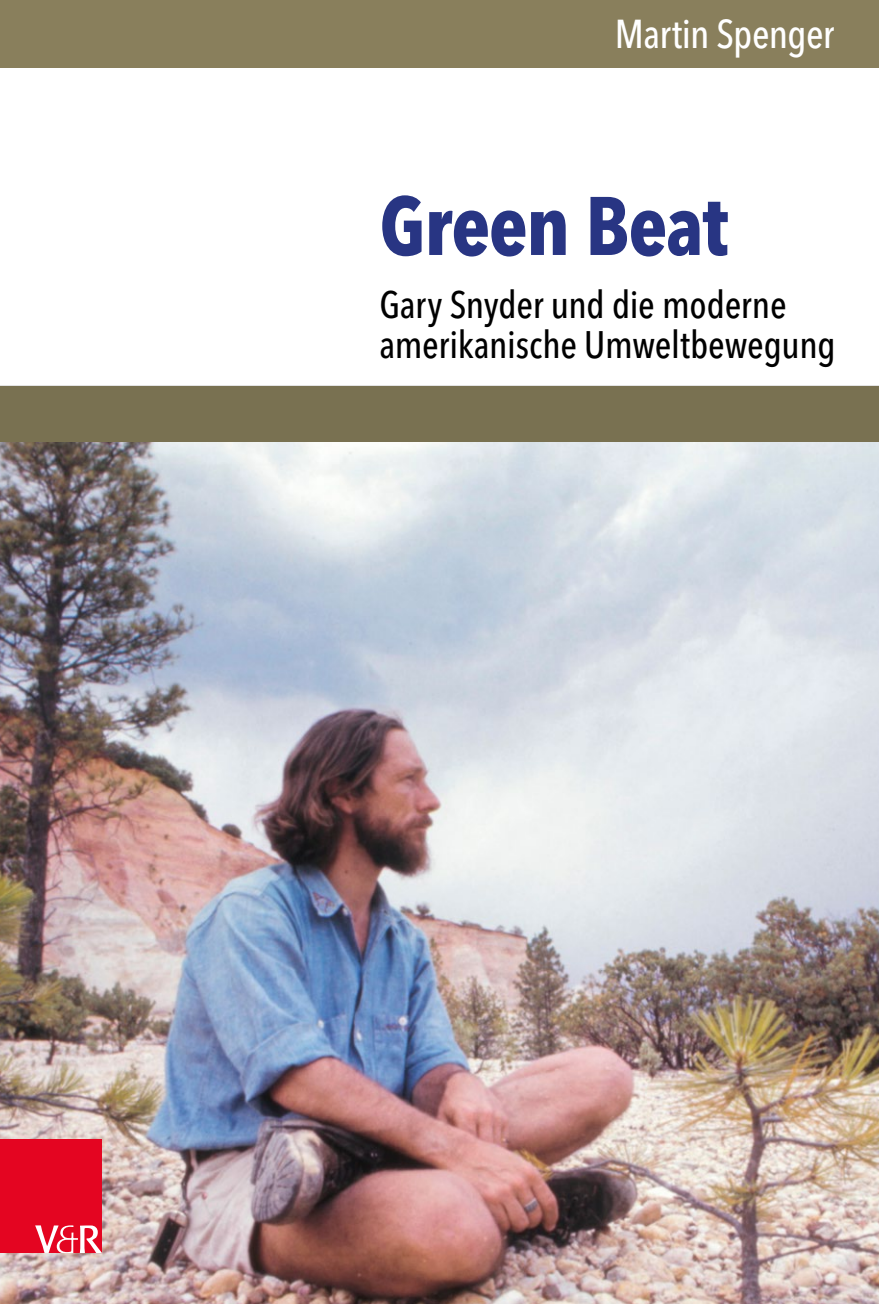
<style>
.page{position:relative;width:879px;height:1304px;background:#897f5c}
.page>*{position:absolute;margin:0;border:0;box-sizing:border-box;transform-origin:0 0}
.U1-Titel{font:700 condensed 82px "Avenir Next LT Pro";letter-spacing:-.015em;color:#283583}
.U1-Autor{font:500 condensed 40px "Avenir Next LT Pro";letter-spacing:-.015em;color:#fff}
.U1-Untertitel{font:500 condensed 38px/40px "Avenir Next LT Pro";letter-spacing:-.01em;color:#000}
</style>
<div class="page">
<div style="left:0;top:68px;width:879px;height:318px;background:#fff"></div>
<div style="left:0;top:386px;width:879px;height:56px;background:#797151"></div>
<img style="left:0;top:442px;width:879px;height:862px">
<div style="left:0;top:1140px;width:102px;height:113px;background:#e40521"></div>
<svg style="left:35px;top:1225px;width:67px;height:28px"></svg>
<p class="U1-Autor" style="left:615px;top:10px;width:221px">Martin Spenger</p>
<p class="U1-Titel" style="left:379px;top:176px;width:350px">Green Beat</p>
<p class="U1-Untertitel" style="left:379px;top:284px;width:458px">Gary Snyder und die moderne amerikanische Umweltbewegung</p>
</div>
